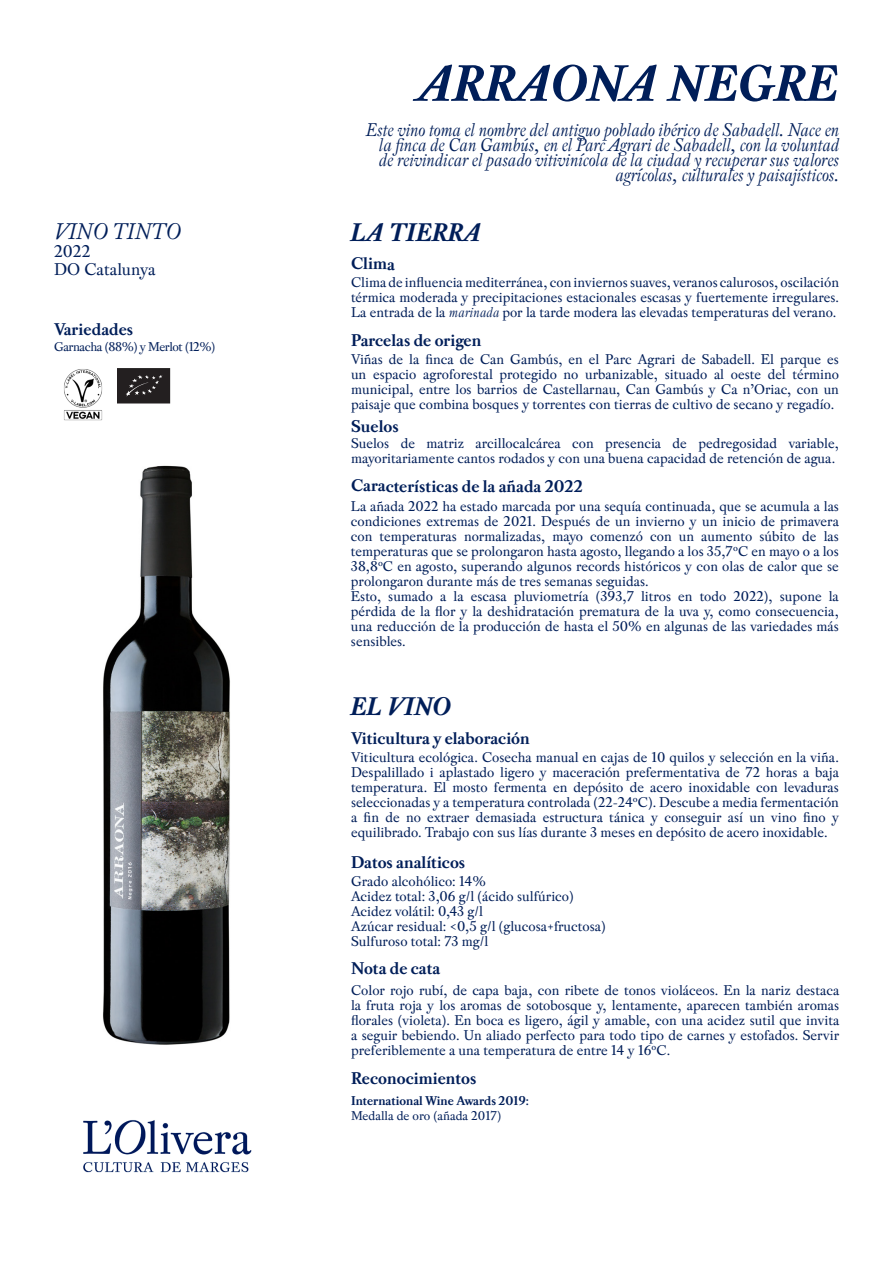
<style>
.page{position:relative;width:893px;height:1263px;background:#fff}
.page>*{position:absolute;margin:0;border:0;box-sizing:border-box;transform-origin:0 0}
.t1{font:italic 700 54px "Pradell";color:#001e59}
.t2{font:italic 700 27px "Pradell";color:#001e59}
.t3{font:italic 24px "Pradell";color:#001e59}
.t4{font:italic 19.5px/15px "Pradell";letter-spacing:-.01em;color:#001e59;text-align:right}
.t5{font:700 18px "Pradell";color:#001e59}
.t6{font:18px/18px "Pradell";color:#001e59}
.t7{font:15px/15px "Pradell";color:#001e59;text-align:justify}
.t8{font:700 13.5px "Pradell";color:#001e59}
.t9{font:13.5px "Pradell";letter-spacing:-.03em;color:#001e59}
.t10{font:13.5px "Pradell";letter-spacing:-.01em;color:#001e59}
.s1{font-style:italic}
</style>
<div class="page">
<img style="left:103px;top:465px;width:127px;height:580px">
<img style="left:83px;top:1120px;width:169px;height:53px">
<svg style="left:117px;top:368px;width:53px;height:35px;background:#2c292a"></svg>
<img style="left:64px;top:369px;width:39px;height:52px">
<h3 class="t3" style="left:54px;top:218px;width:128px">VINO TINTO</h3>
<p class="t6" style="left:54px;top:242px;width:103px">2022<br>DO Catalunya</p>
<p class="t5" style="left:54px;top:319px;width:81px">Variedades</p>
<p class="t9" style="left:54px;top:338px;width:163px">Garnacha (88%) y Merlot (12%)</p>
<h1 class="t1" style="left:420px;top:52px;width:421px">ARRAONA NEGRE</h1>
<p class="t4" style="left:366px;top:122px;width:475px">Este vino toma el nombre del antiguo poblado ibérico de Sabadell. Nace en la finca de Can Gambús, en el Parc Agrari de Sabadell, con la voluntad de reivindicar el pasado vitivinícola de la ciudad y recuperar sus valores agrícolas, culturales y paisajísticos.</p>
<h2 class="t2" style="left:351px;top:217px;width:132px">LA TIERRA</h2>
<p class="t5" style="left:351px;top:253px;width:45px">Clima</p>
<p class="t7" style="left:351px;top:274px;width:489px">Clima de influencia mediterránea, con inviernos suaves, veranos calurosos, oscilación térmica moderada y precipitaciones estacionales escasas y fuertemente irregulares.<br>La entrada de la <span class="s1">marinada</span> por la tarde modera las elevadas temperaturas del verano.</p>
<p class="t5" style="left:351px;top:329px;width:132px">Parcelas de origen</p>
<p class="t7" style="left:351px;top:352px;width:489px">Viñas de la finca de Can Gambús, en el Parc Agrari de Sabadell. El parque es un espacio agroforestal protegido no urbanizable, situado al oeste del término municipal, entre los barrios de Castellarnau, Can Gambús y Ca n’Oriac, con un paisaje que combina bosques y torrentes con tierras de cultivo de secano y regadío.</p>
<p class="t5" style="left:351px;top:416px;width:49px">Suelos</p>
<p class="t7" style="left:351px;top:435px;width:489px">Suelos de matriz arcillocalcárea con presencia de pedregosidad variable, mayoritariamente cantos rodados y con una buena capacidad de retención de agua.</p>
<p class="t7" style="left:351px;top:498px;width:489px;text-align:left">La añada 2022 ha estado marcada por una sequía continuada, que se acumula a las condiciones extremas de 2021. Después de un invierno y un inicio de primavera con temperaturas normalizadas, mayo comenzó con un aumento súbito de las temperaturas que se prolongaron hasta agosto, llegando a los 35,7ºC en mayo o a los 38,8ºC en agosto, superando algunos records históricos y con olas de calor que se prolongaron durante más de tres semanas seguidas.<br>Esto, sumado a la escasa pluviometría (393,7 litros en todo 2022), supone la pérdida de la flor y la deshidratación prematura de la uva y, como consecuencia, una reducción de la producción de hasta el 50% en algunas de las variedades más sensibles.</p>
<p class="t5" style="left:351px;top:475px;width:234px">Características de la añada 2022</p>
<h2 class="t2" style="left:351px;top:691px;width:102px">EL VINO</h2>
<p class="t5" style="left:351px;top:728px;width:180px">Viticultura y elaboración</p>
<p class="t7" style="left:351px;top:749px;width:489px">Viticultura ecológica. Cosecha manual en cajas de 10 quilos y selección en la viña.<br>Despalillado i aplastado ligero y maceración prefermentativa de 72 horas a baja temperatura. El mosto fermenta en depósito de acero inoxidable con levaduras seleccionadas y a temperatura controlada (22-24ºC). Descube a media fermentación a fin de no extraer demasiada estructura tánica y conseguir así un vino fino y equilibrado. Trabajo con sus lías durante 3 meses en depósito de acero inoxidable.</p>
<p class="t7" style="left:351px;top:873px;width:256px;text-align:left">Grado alcohólico: 14%<br>Acidez total: 3,06 g/l (ácido sulfúrico)<br>Acidez volátil: 0,43 g/l<br>Azúcar residual: &lt;0,5 g/l (glucosa+fructosa)<br>Sulfuroso total: 73 mg/l</p>
<p class="t7" style="left:351px;top:983px;width:490px">Color rojo rubí, de capa baja, con ribete de tonos violáceos. En la nariz destaca la fruta roja y los aromas de sotobosque y, lentamente, aparecen también aromas florales (violeta). En boca es ligero, ágil y amable, con una acidez sutil que invita a seguir bebiendo. Un aliado perfecto para todo tipo de carnes y estofados. Servir preferiblemente a una temperatura de entre 14 y 16ºC.</p>
<p class="t5" style="left:351px;top:851px;width:116px">Datos analíticos</p>
<p class="t5" style="left:351px;top:958px;width:91px">Nota de cata</p>
<p class="t5" style="left:351px;top:1067px;width:127px">Reconocimientos</p>
<p class="t8" style="left:351px;top:1092px;width:180px">International Wine Awards 2019:</p>
<p class="t10" style="left:351px;top:1107px;width:152px">Medalla de oro (añada 2017)</p>
</div>
